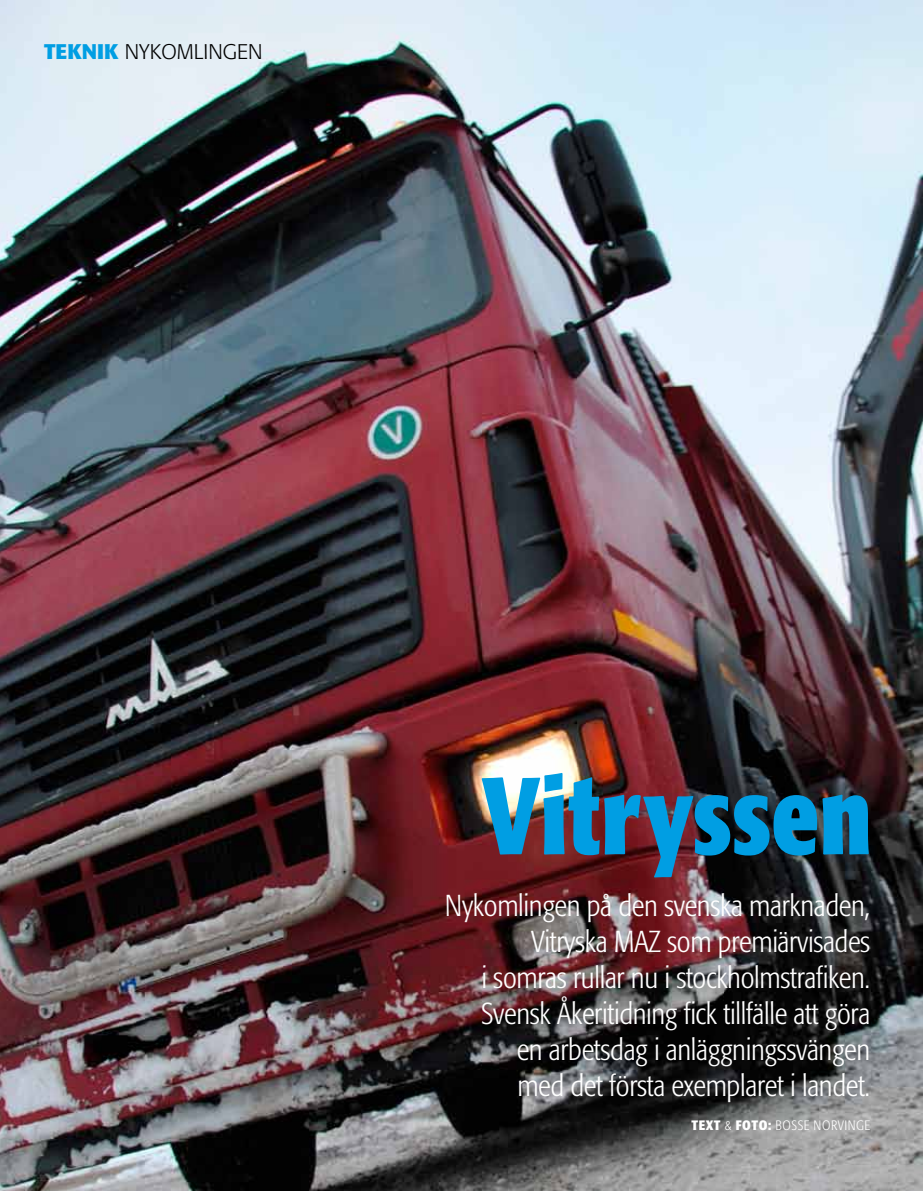
<style>
.page{position:relative;width:923px;height:1191px;background:#fff}
.page>*{position:absolute;margin:0;border:0;box-sizing:border-box;transform-origin:0 0}
.t1{font:700 108px "Formata OT Condenced";color:#009ee3;scale:.93 1}
.t2{font:300 30px/36px "Formata OT Condenced";letter-spacing:-.01em;color:#fff;text-align:right}
.t3{font:300 21px "Formata OT";color:#000}
.t4{font:300 13.5px "Formata OT Condenced";letter-spacing:.125em;color:#fff}
.s1{font-weight:700;color:#009ee3}
.s2{font-weight:700}
</style>
<div class="page">
<img style="left:0;top:0;width:923px;height:1191px">
<p class="t3" style="left:44px;top:40px;width:220px"><span class="s1">teknik</span> NYKOMLINGEN</p>
<h1 class="t1" style="left:481px;top:749px;width:421px">Vitryssen</h1>
<p class="t2" style="left:445px;top:888px;width:427px">Nykomlingen på den svenska marknaden, Vitryska MAZ som premiärvisades<br>i somras rullar nu i stockholmstrafiken.<br>Svensk Åkeritidning fick tillfälle att göra<br>en arbetsdag i anläggningssvängen<br>med det första exemplaret i landet.</p>
<p class="t4" style="left:691px;top:1117px;width:180px"><span class="s2">Text</span> &amp; <span class="s2">foto:</span> Bosse Norvinge</p>
</div>
